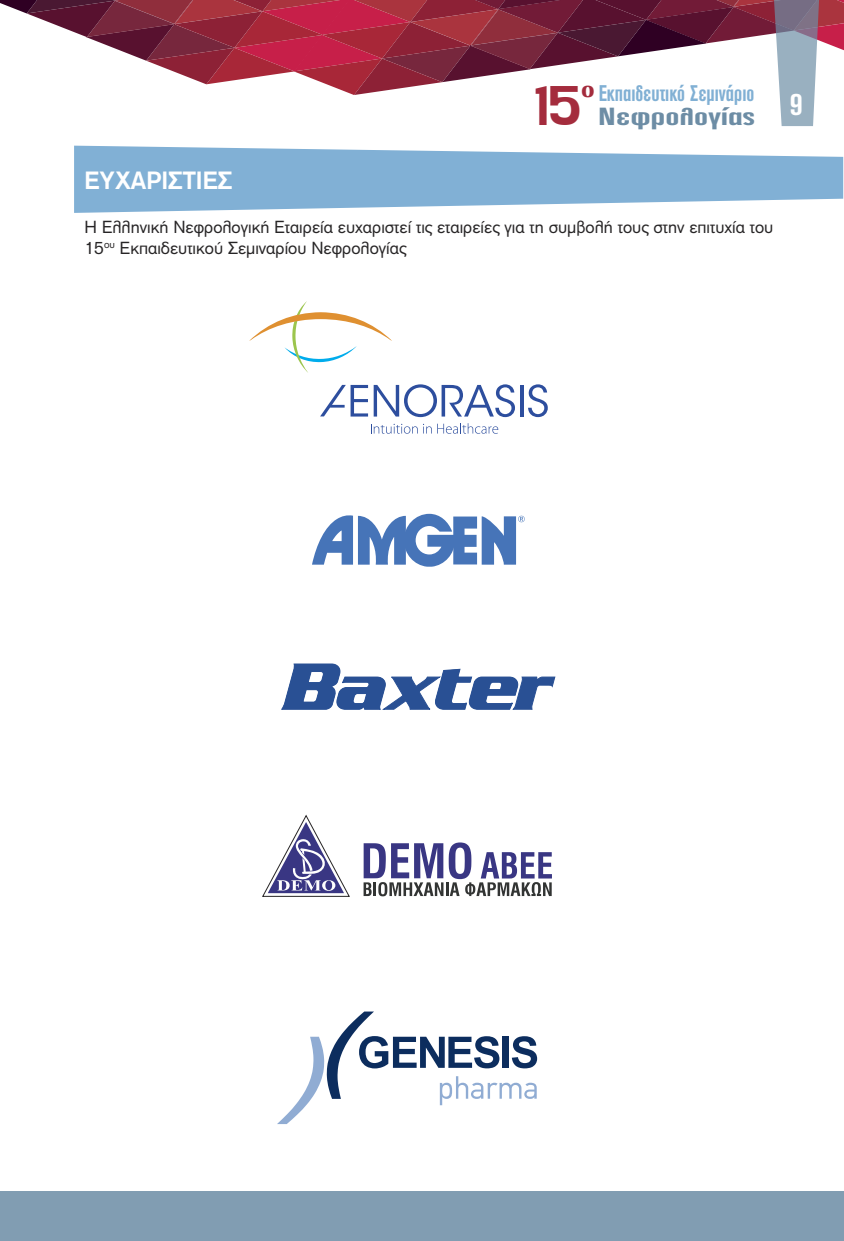
<style>
.page{position:relative;width:844px;height:1241px;background:#fff}
.page>*{position:absolute;margin:0;border:0;box-sizing:border-box;transform-origin:0 0}
.t1{font:39.02px "NPS Signage 1945";color:#a42c3d;scale:.93 1}
.t2{font:700 31.5px "PF Akzidenz Cond";color:#fff}
.t3{font:700 24.5px "PF Akzidenz Cond";color:#6d8da5;scale:1.44 1}
.t4{font:700 24.5px "PF Akzidenz";color:#fff}
.t5{font:700 22.4px "PF Akzidenz Cond";color:#81b0d4;scale:.88 1}
.t6{font:17.5px/21px "PF Akzidenz";color:#272526}
</style>
<div class="page">
<svg style="left:74px;top:146px;width:769px;height:67px;fill:#81b0d5"></svg>
<div style="left:0;top:1191px;width:843px;height:49px;background:#819db2"></div>
<svg style="left:0;top:0;width:843px;height:126px"></svg>
<svg style="left:262px;top:814px;width:88px;height:82px"></svg>
<svg style="left:363px;top:842px;width:189px;height:54px"></svg>
<svg style="left:312px;top:513px;width:212px;height:53px"></svg>
<svg style="left:281px;top:709px;width:252px;height:1px"></svg>
<svg style="left:281px;top:663px;width:274px;height:46px"></svg>
<svg style="left:371px;top:423px;width:46px;height:10px"></svg>
<svg style="left:423px;top:424px;width:8px;height:9px"></svg>
<svg style="left:437px;top:423px;width:61px;height:10px"></svg>
<svg style="left:520px;top:385px;width:3px;height:31px"></svg>
<svg style="left:528px;top:384px;width:19px;height:33px"></svg>
<svg style="left:320px;top:384px;width:195px;height:33px"></svg>
<svg style="left:249px;top:301px;width:143px;height:72px"></svg>
<svg style="left:278px;top:1011px;width:259px;height:112px"></svg>
<h1 class="t1" style="left:535px;top:88px;width:52px">15</h1>
<p class="t5" style="left:581px;top:80px;width:198px"><sup>o</sup> Eκπαιδευτικό Σεµινάριο</p>
<h3 class="t3" style="left:598px;top:103px;width:111px">Νεφρολογίας</h3>
<h3 class="t4" style="left:85px;top:166px;width:149px">ΕυΧαριΣτιΕΣ</h3>
<p class="t6" style="left:85px;top:217px;width:690px">Η Ελληνική Νεφρολογική Εταιρεία ευχαριστεί τις εταιρείες για τη συμβολή τους στην επιτυχία του<br>15<sup>ου</sup> Εκπαιδευτικού Σεμιναρίου Νεφρολογίας</p>
<h2 class="t2" style="left:790px;top:86px;width:14px">9</h2>
</div>
